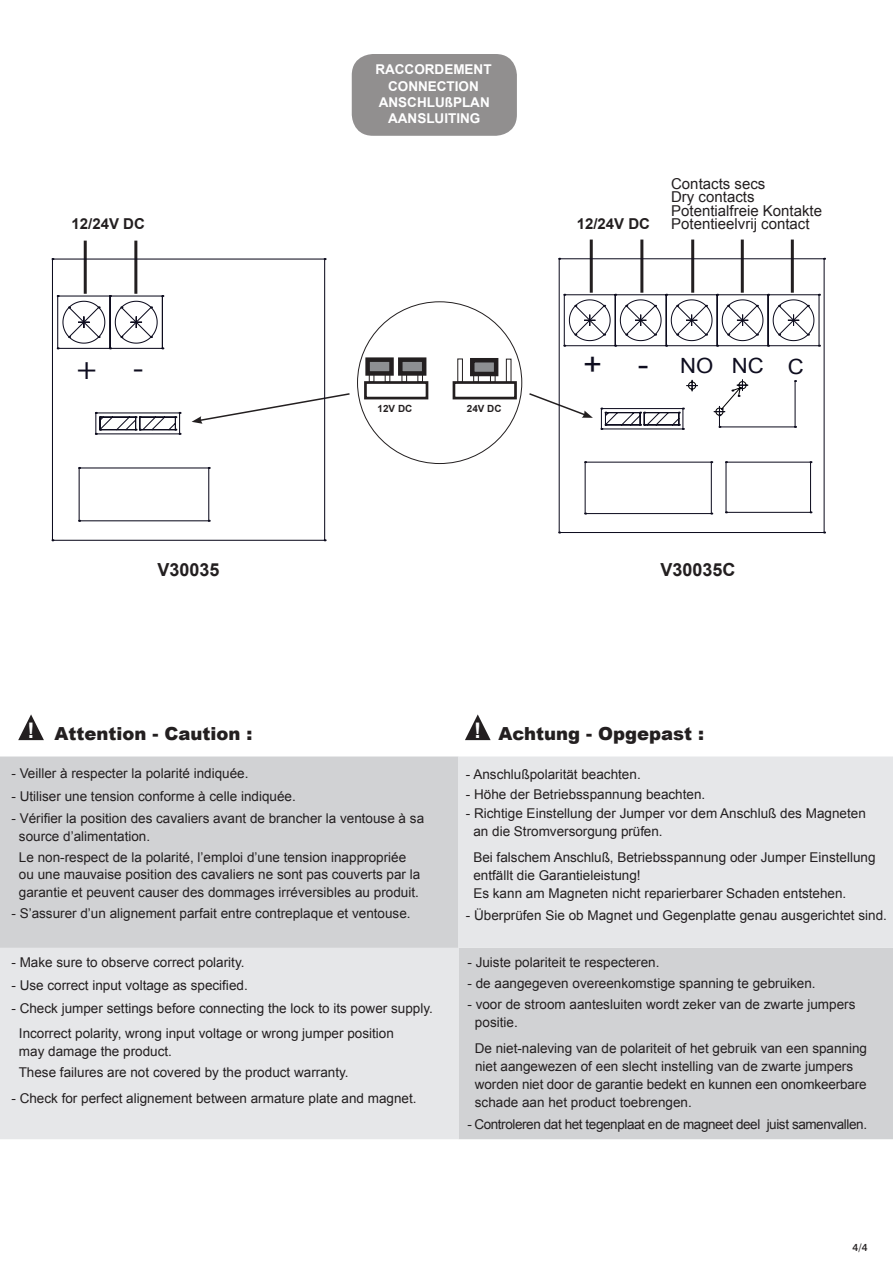
<style>
.page{position:relative;width:893px;height:1263px;background:#fff}
.page>*{position:absolute;margin:0;border:0;box-sizing:border-box;transform-origin:0 0}
.t1{font:31.65px "Arial";color:#0e0d1f;scale:1.05 1}
.t2{font:21px "Arial";color:#0e0d1f;scale:1.05 1}
.t3{font:900 18px "Arial";color:#231f20}
.t4{font:700 18px "Arial";color:#231f20}
.t5{font:15px/13.5px "Arial";color:#231f20}
.t6{font:700 15px "Arial";color:#231f20}
.t7{font:13.5px/18px "Arial";color:#231f20}
.t8{font:13.5px "Arial";letter-spacing:-.03em;color:#231f20}
.t9{font:700 13.5px/16.2px "Arial";color:#fff;text-align:center}
.t10{font:500 10.5px "Swiss 721 BT";color:#231f20}
.t11{font:700 9.9px "Arial";color:#231f20}
.s1{font-size:30.75px}
</style>
<div class="page">
<svg style="left:0;top:756px;width:893px;height:383px;background:#dbdcde"></svg>
<svg style="left:465px;top:714px;width:26px;height:26px"></svg>
<svg style="left:18px;top:714px;width:26px;height:26px"></svg>
<svg style="left:326px;top:393px;width:24px;height:6px"></svg>
<hr style="left:590px;top:240px;width:3px;height:53px;background:#231f20">
<hr style="left:691px;top:240px;width:3px;height:53px;background:#231f20">
<hr style="left:640px;top:240px;width:3px;height:53px;background:#231f20">
<hr style="left:741px;top:240px;width:3px;height:53px;background:#231f20">
<hr style="left:791px;top:240px;width:3px;height:53px;background:#231f20">
<hr style="left:84px;top:241px;width:3px;height:53px;background:#231f20">
<hr style="left:134px;top:241px;width:3px;height:53px;background:#231f20">
<svg style="left:51px;top:258px;width:275px;height:283px"></svg>
<svg style="left:558px;top:258px;width:267px;height:275px"></svg>
<div style="left:369px;top:358px;width:5px;height:24px;border:1px solid #231f20"></div>
<div style="left:401px;top:359px;width:6px;height:23px;border:1px solid #231f20"></div>
<div style="left:417px;top:359px;width:6px;height:23px;border:1px solid #231f20"></div>
<div style="left:400px;top:360px;width:24px;height:13px;background:#8d8f92"></div>
<div style="left:398px;top:357px;width:28px;height:19px;border:4px solid #231f20"></div>
<div style="left:368px;top:360px;width:23px;height:13px;background:#8d8f92"></div>
<div style="left:365px;top:357px;width:29px;height:19px;border:4px solid #231f20"></div>
<div style="left:364px;top:381px;width:64px;height:18px;border:3px solid #231f20"></div>
<div style="left:457px;top:358px;width:6px;height:25px;border:1px solid #231f20"></div>
<div style="left:473px;top:358px;width:6px;height:25px;border:1px solid #231f20"></div>
<div style="left:490px;top:359px;width:6px;height:24px;border:1px solid #231f20"></div>
<div style="left:506px;top:359px;width:5px;height:24px;border:1px solid #231f20"></div>
<div style="left:453px;top:381px;width:64px;height:18px;border:3px solid #231f20"></div>
<div style="left:472px;top:360px;width:24px;height:14px;background:#8d8f92"></div>
<div style="left:470px;top:358px;width:28px;height:18px;border:4px solid #231f20"></div>
<div style="left:352px;top:54px;width:165px;height:82px;background:#918f8f;border-radius:21px"></div>
<p class="t9" style="left:375px;top:62px;width:118px">RACCORDEMENT<br>CONNECTION<br>ANSCHLUßPLAN<br>AANSLUITING</p>
<p class="t6" style="left:71px;top:214px;width:75px">12/24V DC</p>
<p class="t6" style="left:577px;top:214px;width:75px">12/24V DC</p>
<p class="t5" style="left:671px;top:177px;width:152px">Contacts secs<br>Dry contacts<br>Potentialfreie Kontakte<br>Potentieelvrij contact</p>
<h1 class="t1" style="left:77px;top:348px;width:65px">+ -</h1>
<h2 class="t2" style="left:583px;top:352px;width:212px"><span class="s1">+ -</span> NONC C</h2>
<p class="t11" style="left:378px;top:402px;width:36px">12V DC</p>
<p class="t11" style="left:467px;top:402px;width:36px">24V DC</p>
<h3 class="t4" style="left:157px;top:558px;width:64px">V30035</h3>
<h3 class="t4" style="left:661px;top:558px;width:77px">V30035C</h3>
<h3 class="t3" style="left:27px;top:721px;width:227px"><sup>!</sup> Attention - Caution :</h3>
<h3 class="t3" style="left:474px;top:721px;width:232px"><sup>!</sup> Achtung - Opgepast :</h3>
<p class="t7" style="left:11px;top:765px;width:239px">- Veiller à respecter la polarité indiquée.</p>
<p class="t7" style="left:11px;top:787px;width:286px">- Utiliser une tension conforme à celle indiquée.</p>
<p class="t7" style="left:19px;top:810px;width:407px;text-indent:-8px">- Vérifier la position des cavaliers avant de brancher la ventouse à sa source d’alimentation.</p>
<p class="t7" style="left:19px;top:850px;width:403px;line-height:16.2px">Le non-respect de la polarité, l’emploi d’une tension inappropriée ou une mauvaise position des cavaliers ne sont pas couverts par la</p>
<p class="t7" style="left:19px;top:883px;width:401px">garantie et peuvent causer des dommages irréversibles au produit.</p>
<p class="t7" style="left:11px;top:904px;width:401px">- S’assurer d’un alignement parfait entre contreplaque et ventouse.</p>
<p class="t7" style="left:11px;top:954px;width:235px">- Make sure to observe correct polarity.</p>
<p class="t7" style="left:11px;top:976px;width:238px">- Use correct input voltage as specified.</p>
<p class="t7" style="left:19px;top:995px;width:415px;line-height:25.5px;text-indent:-8px">- Check jumper settings before connecting the lock to its power supply.<br>Incorrect polarity, wrong input voltage or wrong jumper position</p>
<p class="t7" style="left:19px;top:1041px;width:331px;line-height:21px">may damage the product.<br>These failures are not covered by the product warranty.</p>
<p class="t7" style="left:11px;top:1089px;width:407px">- Check for perfect alignement between armature plate and magnet.</p>
<p class="t7" style="left:466px;top:765px;width:176px">- Anschlußpolarität beachten.</p>
<p class="t7" style="left:466px;top:785px;width:241px">- Höhe der Betriebsspannung beachten.</p>
<p class="t7" style="left:473px;top:804px;width:394px;text-indent:-8px">- Richtige Einstellung der Jumper vor dem Anschluß des Magneten an die Stromversorgung prüfen.</p>
<p class="t7" style="left:473px;top:848px;width:404px">Bei falschem Anschluß, Betriebsspannung oder Jumper Einstellung entfällt die Garantieleistung!<br>Es kann am Magneten nicht reparierbarer Schaden entstehen.</p>
<p class="t7" style="left:466px;top:906px;width:423px">- Überprüfen Sie ob Magnet und Gegenplatte genau ausgerichtet sind.</p>
<p class="t7" style="left:467px;top:954px;width:194px">- Juiste polariteit te respecteren.</p>
<p class="t7" style="left:467px;top:975px;width:350px">- de aangegeven overeenkomstige spanning te gebruiken.</p>
<p class="t7" style="left:475px;top:996px;width:382px;text-indent:-8px">- voor de stroom aantesluiten wordt zeker van de zwarte jumpers positie.</p>
<p class="t7" style="left:475px;top:1039px;width:394px">De niet-naleving van de polariteit of het gebruik van een spanning niet aangewezen of een slecht instelling van de zwarte jumpers worden niet door de garantie bedekt en kunnen een onomkeerbare schade aan het product toebrengen.</p>
<p class="t8" style="left:467px;top:1116px;width:401px">- Controleren dat het tegenplaat en de magneet deel juist samenvallen.</p>
<p class="t10" style="left:853px;top:1241px;width:16px">4/4</p>
</div>
